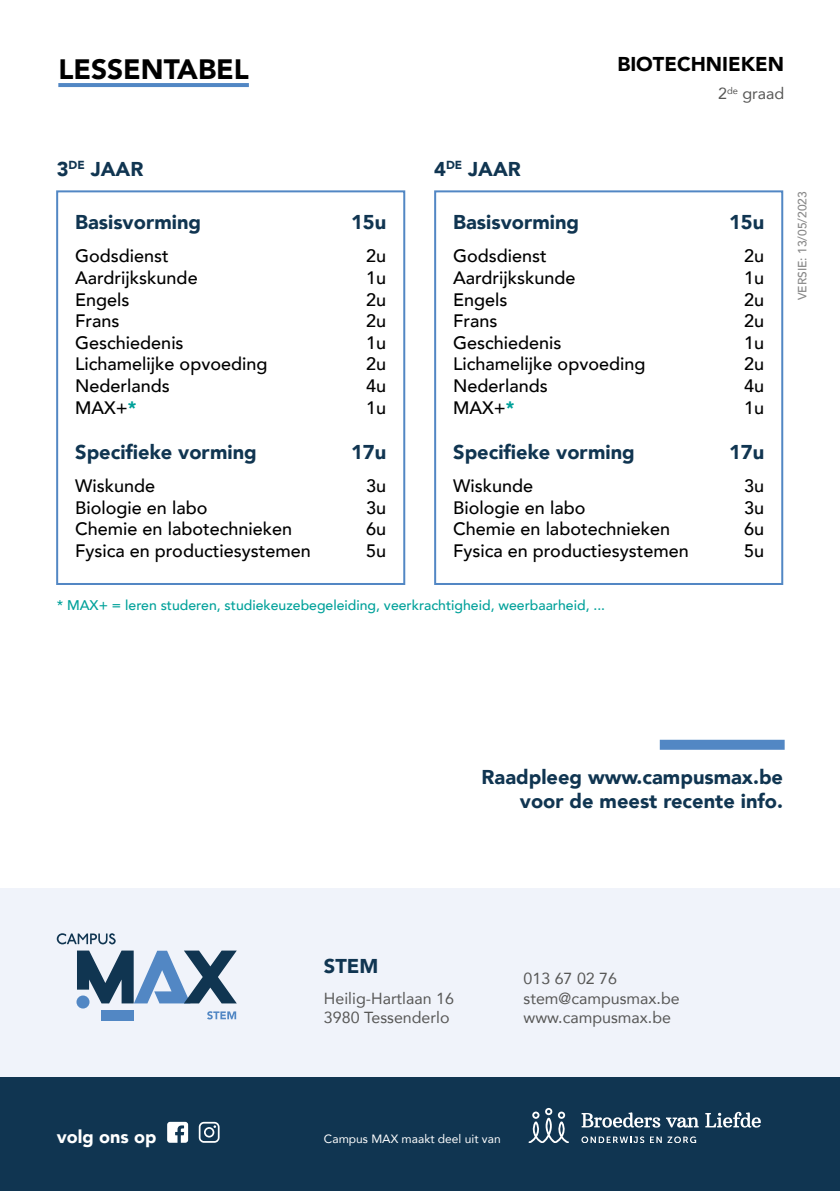
<style>
.page{position:relative;width:840px;height:1191px;background:#fff}
.page>*{position:absolute;margin:0;border:0;box-sizing:border-box;transform-origin:0 0}
.t1{font:900 28px "Avenir";color:#000}
.t2{font:900 20px/24px "Avenir";color:#103551;text-align:right}
.t3{font:900 20px "Avenir";color:#000}
.t4{font:500 18px "Avenir";color:#000}
.t5{font:900 18px "Avenir";color:#fff}
.t6{font:16px/19.2px "Avenir";color:#575756}
.t7{font:500 14px "Avenir";color:#00a19a}
.t8{font:12px "Avenir";color:#fff}
.t9{font:500 12px "Avenir";color:#878787}
.t10{font:900 11.6px "Avenir";color:#103551}
.s1{font-weight:900;color:#00a19a}
.s2{font-size:20px}
</style>
<div class="page">
<div style="left:0;top:887px;width:839px;height:190px;background:#f0f3fa"></div>
<hr style="left:58px;top:83px;width:191px;height:4px;background:#5287c4">
<div style="left:659px;top:739px;width:125px;height:10px;background:#5287c4"></div>
<div style="left:102px;top:1009px;width:32px;height:11px;background:#5287c4"></div>
<div style="left:76px;top:995px;width:13px;height:13px;background:#5287c4;border-radius:50%"></div>
<svg style="left:57px;top:933px;width:59px;height:11px"></svg>
<svg style="left:77px;top:950px;width:160px;height:53px"></svg>
<svg style="left:207px;top:1011px;width:29px;height:8px"></svg>
<div style="left:0;top:1077px;width:839px;height:114px;background:#103551"></div>
<svg style="left:581px;top:1112px;width:117px;height:15px"></svg>
<svg style="left:705px;top:1111px;width:55px;height:16px"></svg>
<svg style="left:581px;top:1136px;width:80px;height:6px"></svg>
<svg style="left:667px;top:1136px;width:28px;height:6px"></svg>
<svg style="left:528px;top:1108px;width:40px;height:34px"></svg>
<svg style="left:167px;top:1121px;width:21px;height:21px"></svg>
<svg style="left:199px;top:1121px;width:20px;height:21px"></svg>
<div style="left:56px;top:190px;width:349px;height:395px;border:2px solid #5287c4"></div>
<div style="left:434px;top:190px;width:348px;height:395px;border:2px solid #5287c4"></div>
<h1 class="t1" style="left:58px;top:45px;width:192px">LESSENTABEL</h1>
<p class="t3" style="left:617px;top:47px;width:168px">BIOTECHNIEKEN</p>
<p class="t6" style="left:717px;top:83px;width:68px">2<sup>de</sup> graad</p>
<p class="t2" style="left:57px;top:156px;width:88px">3<sup>DE</sup> JAAR</p>
<p class="t2" style="left:468px;top:156px;width:54px">JAAR</p>
<p class="t2" style="left:75px;top:210px;width:127px">Basisvorming</p>
<p class="t2" style="left:351px;top:210px;width:37px">15u</p>
<p class="t4" style="left:75px;top:240px;width:95px">Godsdienst</p>
<p class="t4" style="left:366px;top:240px;width:22px">2u</p>
<p class="t4" style="left:75px;top:262px;width:124px">Aardrijkskunde</p>
<p class="t4" style="left:366px;top:262px;width:22px">1u</p>
<p class="t4" style="left:75px;top:284px;width:56px">Engels</p>
<p class="t4" style="left:366px;top:284px;width:22px">2u</p>
<p class="t4" style="left:75px;top:305px;width:46px">Frans</p>
<p class="t4" style="left:366px;top:305px;width:22px">2u</p>
<p class="t4" style="left:75px;top:327px;width:110px">Geschiedenis</p>
<p class="t4" style="left:366px;top:327px;width:22px">1u</p>
<p class="t4" style="left:75px;top:348px;width:194px">Lichamelijke opvoeding</p>
<p class="t4" style="left:366px;top:348px;width:22px">2u</p>
<p class="t4" style="left:75px;top:370px;width:96px">Nederlands</p>
<p class="t4" style="left:366px;top:370px;width:22px">4u</p>
<p class="t4" style="left:75px;top:392px;width:63px">MAX+<span class="s1">*</span></p>
<p class="t4" style="left:366px;top:392px;width:22px">1u</p>
<p class="t2" style="left:75px;top:440px;width:183px">Specifieke vorming</p>
<p class="t2" style="left:351px;top:440px;width:37px">17u</p>
<p class="t4" style="left:75px;top:470px;width:81px">Wiskunde</p>
<p class="t4" style="left:366px;top:470px;width:22px">3u</p>
<p class="t4" style="left:75px;top:492px;width:134px">Biologie en labo</p>
<p class="t4" style="left:366px;top:492px;width:22px">3u</p>
<p class="t4" style="left:75px;top:513px;width:218px">Chemie en labotechnieken</p>
<p class="t4" style="left:366px;top:513px;width:22px">6u</p>
<p class="t4" style="left:75px;top:535px;width:237px">Fysica en productiesystemen</p>
<p class="t4" style="left:366px;top:535px;width:22px">5u</p>
<p class="t10" style="left:434px;top:155px;width:30px"><span class="s2">4</span>DE</p>
<p class="t2" style="left:453px;top:210px;width:127px">Basisvorming</p>
<p class="t2" style="left:728px;top:210px;width:37px">15u</p>
<p class="t4" style="left:453px;top:240px;width:95px">Godsdienst</p>
<p class="t4" style="left:743px;top:240px;width:22px">2u</p>
<p class="t4" style="left:453px;top:262px;width:124px">Aardrijkskunde</p>
<p class="t4" style="left:743px;top:262px;width:22px">1u</p>
<p class="t4" style="left:453px;top:284px;width:56px">Engels</p>
<p class="t4" style="left:743px;top:284px;width:22px">2u</p>
<p class="t4" style="left:453px;top:305px;width:46px">Frans</p>
<p class="t4" style="left:743px;top:305px;width:22px">2u</p>
<p class="t4" style="left:453px;top:327px;width:110px">Geschiedenis</p>
<p class="t4" style="left:743px;top:327px;width:22px">1u</p>
<p class="t4" style="left:453px;top:348px;width:194px">Lichamelijke opvoeding</p>
<p class="t4" style="left:743px;top:348px;width:22px">2u</p>
<p class="t4" style="left:453px;top:370px;width:96px">Nederlands</p>
<p class="t4" style="left:743px;top:370px;width:22px">4u</p>
<p class="t4" style="left:453px;top:392px;width:63px">MAX+<span class="s1">*</span></p>
<p class="t4" style="left:743px;top:392px;width:22px">1u</p>
<p class="t2" style="left:453px;top:440px;width:183px">Specifieke vorming</p>
<p class="t2" style="left:728px;top:440px;width:37px">17u</p>
<p class="t4" style="left:453px;top:470px;width:81px">Wiskunde</p>
<p class="t4" style="left:743px;top:470px;width:22px">3u</p>
<p class="t4" style="left:453px;top:492px;width:134px">Biologie en labo</p>
<p class="t4" style="left:743px;top:492px;width:22px">3u</p>
<p class="t4" style="left:453px;top:513px;width:218px">Chemie en labotechnieken</p>
<p class="t4" style="left:743px;top:513px;width:22px">6u</p>
<p class="t4" style="left:453px;top:535px;width:237px">Fysica en productiesystemen</p>
<p class="t4" style="left:743px;top:535px;width:22px">5u</p>
<p class="t7" style="left:57px;top:593px;width:549px">* MAX+ = leren studeren, studiekeuzebegeleiding, veerkrachtigheid, weerbaarheid, ...</p>
<p class="t9" style="left:791px;top:300px;width:110px;rotate:-90deg">VERSIE: 13/05/2023</p>
<p class="t2" style="left:481px;top:765px;width:303px">Raadpleeg www.campusmax.be voor de meest recente info.</p>
<p class="t2" style="left:324px;top:953px;width:56px">STEM</p>
<p class="t6" style="left:324px;top:988px;width:131px">Heilig-Hartlaan 16<br>3980 Tessenderlo</p>
<p class="t6" style="left:523px;top:968px;width:157px">013 67 02 76 stem@campusmax.be www.campusmax.be</p>
<p class="t5" style="left:57px;top:1121px;width:101px">volg ons op</p>
<p class="t8" style="left:324px;top:1129px;width:178px">Campus MAX maakt deel uit van</p>
</div>
